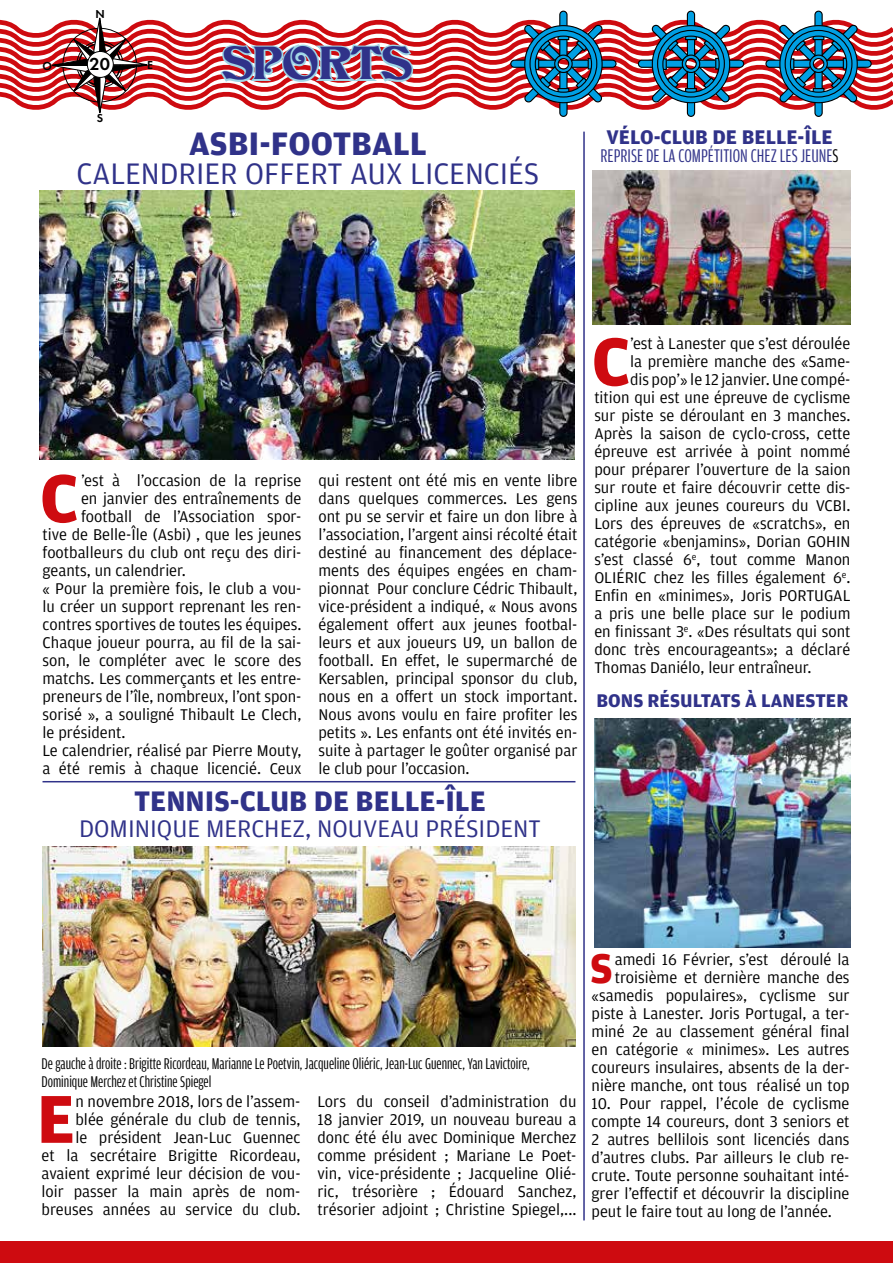
<style>
.page{position:relative;width:893px;height:1263px;background:#fff}
.page>*{position:absolute;margin:0;border:0;box-sizing:border-box;transform-origin:0 0}
.t1{font:700 71.85px "Amplitude";color:#ce0b10}
.t2{font:45px "Deneane";color:#303289}
.t3{font:700 44.1px "Amplitude";color:#ce0b10}
.t4{font:700 34.5px "Amplitude";color:#303289}
.t5{font:31.5px "Amplitude";color:#303289}
.t6{font:700 30px "Amplitude";color:#303289}
.t7{font:25.5px "Amplitude";color:#303289}
.t8{font:700 21px "Amplitude";color:#303289}
.t9{font:19.5px "Amplitude Comp";color:#303289}
.t10{font:700 19.5px "Amplitude";color:#303289}
.t11{font:600 18px "Futura PT";color:#000}
.t12{font:16.5px/18px "Amplitude";color:#000;text-align:justify}
.t13{font:16.5px/18px "Amplitude Comp";color:#000}
.t14{font:600 12px "Futura PT";color:#000}
.s1{color:#000}
</style>
<div class="page">
<img style="left:592px;top:170px;width:258px;height:154px">
<img style="left:43px;top:847px;width:532px;height:200px">
<div style="left:0;top:1242px;width:893px;height:21px;background:#ce0b10"></div>
<img style="left:40px;top:191px;width:534px;height:268px">
<svg style="left:0;top:10px;width:893px;height:107px"></svg>
<div style="left:657px;top:30px;width:68px;height:68px;border:1px solid #000;border-radius:50%"></div>
<img style="left:594px;top:719px;width:256px;height:228px">
<hr style="left:43px;top:781px;width:532px;height:1px;background:#303289">
<hr style="left:583px;top:132px;width:2px;height:1088px;background:#303289">
<p class="t14" style="left:95px;top:6px;width:11px">N</p>
<p class="t11" style="left:90px;top:52px;width:22px">20</p>
<p class="t14" style="left:43px;top:58px;width:11px">O</p>
<p class="t14" style="left:147px;top:58px;width:7px">E</p>
<p class="t14" style="left:97px;top:110px;width:8px">S</p>
<h2 class="t2" style="left:222px;top:36px;width:192px">SPORTS</h2>
<h3 class="t4" style="left:189px;top:125px;width:239px">ASBI-FOOTBALL</h3>
<h3 class="t5" style="left:77px;top:156px;width:464px">CALENDRIER OFFERT AUX LICENCIÉS</h3>
<p class="t8" style="left:606px;top:126px;width:228px">VÉLO-CLUB DE BELLE-ÎLE</p>
<p class="t9" style="left:600px;top:146px;width:240px">REPRISE DE LA COMPÉTITION CHEZ LES JEUNE<span class="s1">S</span></p>
<h1 class="t1" style="left:40px;top:458px;width:40px">C</h1>
<p class="t12" style="left:81px;top:472px;width:222px">’est à l’occasion de la reprise</p>
<p class="t12" style="left:81px;top:490px;width:222px">en janvier des entraînements de</p>
<p class="t12" style="left:81px;top:508px;width:222px">football de l’Association spor-</p>
<p class="t12" style="left:43px;top:526px;width:260px">tive de Belle-Île (Asbi) , que les jeunes</p>
<p class="t12" style="left:43px;top:544px;width:260px">footballeurs du club ont reçu des diri-</p>
<p class="t12" style="left:43px;top:562px;width:145px">geants, un calendrier.</p>
<p class="t12" style="left:43px;top:580px;width:260px">« Pour la première fois, le club a vou-</p>
<p class="t12" style="left:43px;top:598px;width:260px">lu créer un support reprenant les ren-</p>
<p class="t12" style="left:43px;top:616px;width:260px">contres sportives de toutes les équipes.</p>
<p class="t12" style="left:43px;top:634px;width:260px">Chaque joueur pourra, au fil de la sai-</p>
<p class="t12" style="left:43px;top:652px;width:260px">son, le compléter avec le score des</p>
<p class="t12" style="left:43px;top:670px;width:260px">matchs. Les commerçants et les entre-</p>
<p class="t12" style="left:43px;top:688px;width:260px">preneurs de l’île, nombreux, l’ont spon-</p>
<p class="t12" style="left:43px;top:706px;width:260px">sorisé », a souligné Thibault Le Clech,</p>
<p class="t12" style="left:43px;top:724px;width:85px">le président.</p>
<p class="t12" style="left:43px;top:742px;width:260px">Le calendrier, réalisé par Pierre Mouty,</p>
<p class="t12" style="left:43px;top:760px;width:260px">a été remis à chaque licencié. Ceux</p>
<p class="t12" style="left:318px;top:472px;width:260px">qui restent ont été mis en vente libre dans quelques commerces. Les gens ont pu se servir et faire un don libre à l’association, l’argent ainsi récolté était destiné au financement des déplace&shy;ments des équipes engées en cham&shy;pionnat Pour conclure Cédric Thibault, vice-président a indiqué, « Nous avons également offert aux jeunes footbal&shy;leurs et aux joueurs U9, un ballon de football. En effet, le supermarché de Kersablen, principal sponsor du club, nous en a offert un stock important.<br>Nous avons voulu en faire profiter les petits ». Les enfants ont été invités en&shy;suite à partager le goûter organisé par le club pour l’occasion.</p>
<h3 class="t6" style="left:134px;top:784px;width:353px">TENNIS-CLUB DE BELLE-ÎLE</h3>
<h3 class="t7" style="left:79px;top:814px;width:463px">DOMINIQUE MERCHEZ, NOUVEAU PRÉSIDENT</h3>
<h1 class="t1" style="left:592px;top:322px;width:40px">C</h1>
<p class="t12" style="left:630px;top:335px;width:222px">’est à Lanester que s’est déroulée</p>
<p class="t12" style="left:630px;top:353px;width:222px">la première manche des «Same-</p>
<p class="t12" style="left:630px;top:371px;width:222px">dis pop’» le 12 janvier. Une compé-</p>
<p class="t12" style="left:594px;top:389px;width:258px">tition qui est une épreuve de cyclisme</p>
<p class="t12" style="left:594px;top:407px;width:258px">sur piste se déroulant en 3 manches.</p>
<p class="t12" style="left:594px;top:425px;width:258px">Après la saison de cyclo-cross, cette</p>
<p class="t12" style="left:594px;top:443px;width:258px">épreuve est arrivée à point nommé</p>
<p class="t12" style="left:594px;top:461px;width:258px">pour préparer l’ouverture de la saion</p>
<p class="t12" style="left:594px;top:479px;width:258px">sur route et faire découvrir cette dis-</p>
<p class="t12" style="left:594px;top:497px;width:258px">cipline aux jeunes coureurs du VCBI.</p>
<p class="t12" style="left:594px;top:515px;width:258px">Lors des épreuves de «scratchs», en</p>
<p class="t12" style="left:594px;top:533px;width:258px">catégorie «benjamins», Dorian GOHIN</p>
<p class="t12" style="left:594px;top:551px;width:258px">s’est classé 6<sup>e</sup>, tout comme Manon</p>
<p class="t12" style="left:594px;top:569px;width:258px">OLIÉRIC chez les filles également 6<sup>e</sup>.</p>
<p class="t12" style="left:594px;top:587px;width:258px">Enfin en «minimes», Joris PORTUGAL</p>
<p class="t12" style="left:594px;top:605px;width:258px">a pris une belle place sur le podium</p>
<p class="t12" style="left:594px;top:623px;width:258px">en finissant 3<sup>e</sup>. «Des résultats qui sont</p>
<p class="t12" style="left:594px;top:641px;width:258px">donc très encourageants»; a déclaré</p>
<p class="t12" style="left:594px;top:659px;width:219px">Thomas Daniélo, leur entraîneur.</p>
<p class="t10" style="left:596px;top:690px;width:253px">BONS RÉSULTATS À LANESTER</p>
<p class="t13" style="left:42px;top:1055px;width:490px">De gauche à droite: Brigitte Ricordeau, Marianne Le Poetvin, Jacqueline Oliéric, Jean-Luc Guennec, Yan Lavictoire,<br>Dominique Merchez et Christine Spiegel</p>
<p class="t12" style="left:42px;top:1092px;width:260px;text-align:right">n novembre 2018, lors de l’assem-<br>blée générale du club de tennis,<br>le président Jean-Luc Guennec<br>et la secrétaire Brigitte Ricordeau, avaient exprimé leur décision de vou&shy;loir passer la main après de nom&shy;breuses années au service du club.</p>
<p class="t12" style="left:317px;top:1093px;width:260px">Lors du conseil d’administration du 18 janvier 2019, un nouveau bureau a donc été élu avec Dominique Merchez comme président ; Mariane Le Poet&shy;vin, vice-présidente ; Jacqueline Olié&shy;ric, trésorière ; Édouard Sanchez, trésorier adjoint ; Christine Spiegel,...</p>
<h1 class="t1" style="left:37px;top:1079px;width:40px">E</h1>
<p class="t12" style="left:592px;top:951px;width:259px;text-align:right">amedi 16 Février, s’est déroulé la troisième et dernière manche des «samedis populaires», cyclisme sur piste à Lanester. Joris Portugal, a ter&shy;miné 2e au classement général final en catégorie « minimes». Les autres coureurs insulaires, absents de la der&shy;nière manche, ont tous réalisé un top</p>
<p class="t12" style="left:592px;top:1095px;width:259px">10. Pour rappel, l’école de cyclisme compte 14 coureurs, dont 3 seniors et 2 autres bellilois sont licenciés dans d’autres clubs. Par ailleurs le club re&shy;crute. Toute personne souhaitant inté&shy;grer l’effectif et découvrir la discipline peut le faire tout au long de l’année.</p>
<h3 class="t3" style="left:590px;top:944px;width:24px">S</h3>
</div>
